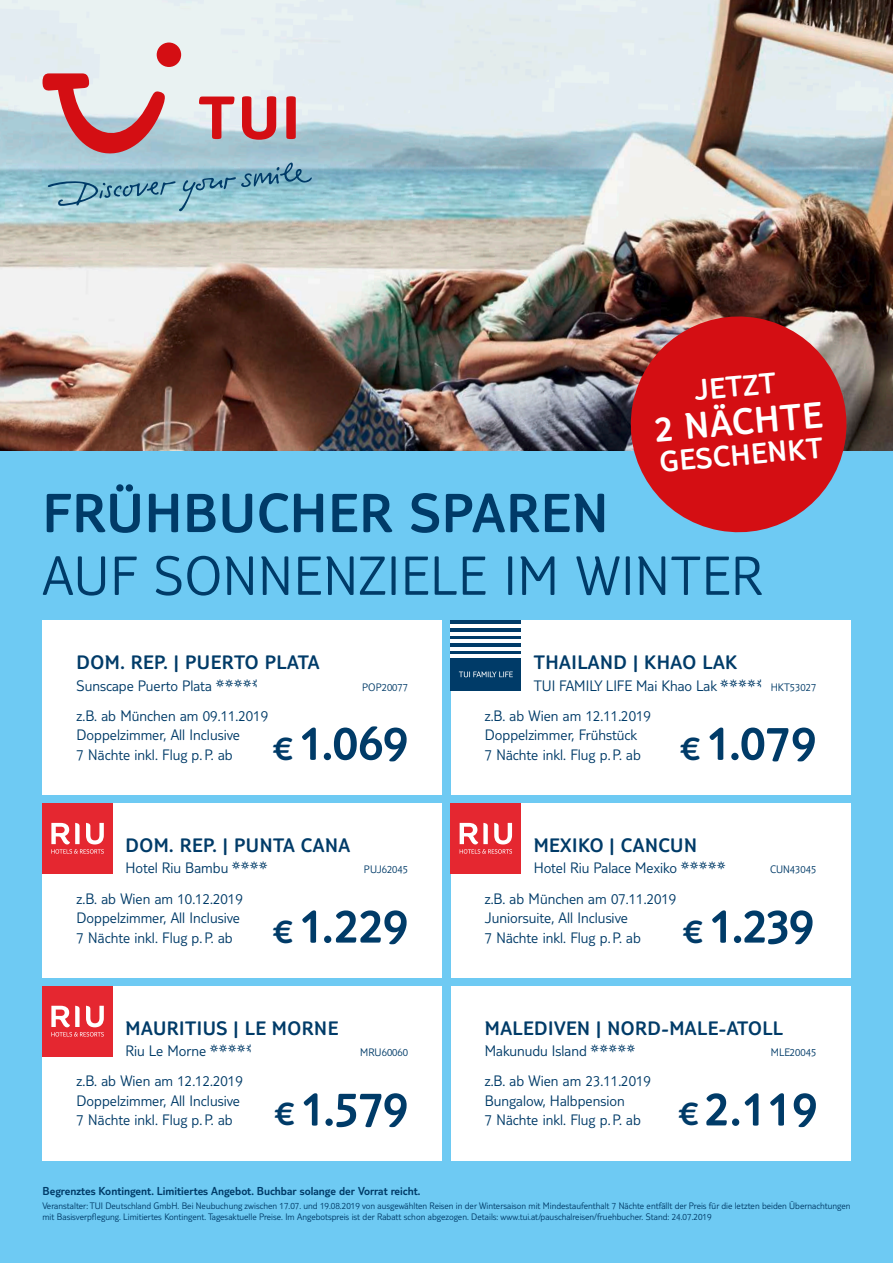
<style>
.page{position:relative;width:893px;height:1263px;background:#fff}
.page>*{position:absolute;margin:0;border:0;box-sizing:border-box;transform-origin:0 0}
.t1{font:300 57px "TUI Type";letter-spacing:.015em;color:#003b68}
.t2{font:300 57px "TUI Type";letter-spacing:.015em;color:#003b68}
.t3{font:300 51px "TUI Type";letter-spacing:-.01em;color:#003b68}
.t4{font:300 38.25px "TUI Type";color:#fff}
.t5{font:300 30.3px "TUI Type";color:#fff}
.t6{font:300 20.25px "TUI Type";letter-spacing:.025em;color:#003b68}
.t7{font:300 15.75px/19.5px "TUI Type";color:#003b68}
.t8{font:300 12px "TUI Type";color:#003b68}
.t9{font:300 11.25px "TUI Type";color:#003b68}
.t10{font:300 9.75px/11.7px "TUI Type";color:#003b68}
.s1{font-size:35.7px}
</style>
<div class="page">
<img style="left:0;top:0;width:893px;height:451px">
<div style="left:0;top:451px;width:893px;height:812px;background:#6ecaf3"></div>
<div style="left:157px;top:43px;width:24px;height:24px;background:#d40e13;border-radius:50%"></div>
<svg style="left:43px;top:73px;width:269px;height:138px;background:#b4b4bd"></svg>
<div style="left:451px;top:620px;width:399px;height:175px;background:#fff"></div>
<div style="left:43px;top:620px;width:399px;height:175px;background:#fff"></div>
<div style="left:43px;top:803px;width:399px;height:174px;background:#fff"></div>
<div style="left:451px;top:803px;width:399px;height:174px;background:#fff"></div>
<div style="left:43px;top:986px;width:399px;height:174px;background:#fff"></div>
<div style="left:451px;top:986px;width:399px;height:174px;background:#fff"></div>
<div style="left:451px;top:620px;width:70px;height:70px;background:#003b68"></div>
<hr style="left:451px;top:632px;width:70px;height:3px;background:#fff">
<hr style="left:451px;top:624px;width:70px;height:4px;background:#fff">
<hr style="left:451px;top:654px;width:70px;height:4px;background:#fff">
<hr style="left:451px;top:647px;width:70px;height:4px;background:#fff">
<hr style="left:451px;top:639px;width:70px;height:4px;background:#fff">
<svg style="left:459px;top:671px;width:54px;height:6px"></svg>
<div style="left:43px;top:803px;width:70px;height:70px;background:#e52730"></div>
<svg style="left:51px;top:823px;width:53px;height:31px"></svg>
<div style="left:43px;top:986px;width:70px;height:70px;background:#e52730"></div>
<svg style="left:51px;top:1005px;width:53px;height:31px"></svg>
<div style="left:451px;top:803px;width:70px;height:70px;background:#e52730"></div>
<svg style="left:460px;top:823px;width:52px;height:31px"></svg>
<svg style="left:622px;top:307px;width:233px;height:226px;background:#b8373e"></svg>
<h3 class="t5" style="left:693px;top:373px;width:83px;rotate:-5deg">JETZT</h3>
<h3 class="t4" style="left:653px;top:407px;width:170px;rotate:-5deg">2 NÄCHTE</h3>
<h3 class="t5" style="left:658px;top:445px;width:165px;rotate:-5deg">GESCHENKT</h3>
<h1 class="t2" style="left:43px;top:480px;width:567px">FRÜHBUCHER SPAREN</h1>
<h1 class="t1" style="left:43px;top:544px;width:722px">AUF SONNENZIELE IM WINTER</h1>
<p class="t6" style="left:77px;top:651px;width:245px">DOM. REP. | PUERTO PLATA</p>
<p class="t7" style="left:77px;top:675px;width:137px">Sunscape Puerto Plata</p>
<p class="t9" style="left:362px;top:680px;width:47px">POP20077</p>
<p class="t7" style="left:77px;top:705px;width:193px">z.B. ab München am 09.11.2019<br>Doppelzimmer, All Inclusive<br>7 Nächte inkl. Flug p.P. ab</p>
<h2 class="t3" style="left:273px;top:713px;width:137px"><span class="s1">€</span> 1.069</h2>
<p class="t6" style="left:125px;top:833px;width:226px">DOM. REP. | PUNTA CANA</p>
<p class="t7" style="left:125px;top:858px;width:144px">Hotel Riu Bambu ✔</p>
<p class="t9" style="left:364px;top:863px;width:46px">PUJ62045</p>
<p class="t7" style="left:77px;top:888px;width:168px">z.B. ab Wien am 10.12.2019<br>Doppelzimmer, All Inclusive<br>7 Nächte inkl. Flug p.P. ab</p>
<h2 class="t3" style="left:273px;top:896px;width:137px"><span class="s1">€</span> 1.229</h2>
<p class="t6" style="left:125px;top:1016px;width:214px">MAURITIUS | LE MORNE</p>
<p class="t7" style="left:125px;top:1041px;width:82px">Riu Le Morne</p>
<p class="t9" style="left:360px;top:1046px;width:49px">MRU60060</p>
<p class="t7" style="left:77px;top:1071px;width:168px">z.B. ab Wien am 12.12.2019<br>Doppelzimmer, All Inclusive<br>7 Nächte inkl. Flug p.P. ab</p>
<h2 class="t3" style="left:274px;top:1079px;width:135px"><span class="s1">€</span> 1.579</h2>
<p class="t6" style="left:534px;top:651px;width:205px">THAILAND | KHAO LAK</p>
<p class="t7" style="left:534px;top:675px;width:185px">TUI FAMILY LIFE Mai Khao Lak</p>
<p class="t9" style="left:771px;top:680px;width:47px">HKT53027</p>
<p class="t7" style="left:485px;top:705px;width:168px">z.B. ab Wien am 12.11.2019<br>Doppelzimmer, Frühstück<br>7 Nächte inkl. Flug p.P. ab</p>
<h2 class="t3" style="left:680px;top:713px;width:138px"><span class="s1">€</span> 1.079</h2>
<p class="t6" style="left:534px;top:833px;width:165px">MEXIKO | CANCUN</p>
<p class="t7" style="left:534px;top:858px;width:145px">Hotel Riu Palace Mexiko</p>
<p class="t9" style="left:770px;top:863px;width:48px">CUN43045</p>
<p class="t7" style="left:485px;top:888px;width:193px">z.B. ab München am 07.11.2019<br>Juniorsuite, All Inclusive<br>7 Nächte inkl. Flug p.P. ab</p>
<h2 class="t3" style="left:683px;top:896px;width:133px"><span class="s1">€</span> 1.239</h2>
<p class="t6" style="left:485px;top:1016px;width:300px">MALEDIVEN | NORD-MALE-ATOLL</p>
<p class="t7" style="left:485px;top:1041px;width:104px">Makunudu Island</p>
<p class="t9" style="left:771px;top:1046px;width:47px">MLE20045</p>
<p class="t7" style="left:485px;top:1071px;width:168px">z.B. ab Wien am 23.11.2019<br>Bungalow, Halbpension<br>7 Nächte inkl. Flug p.P. ab</p>
<h2 class="t3" style="left:679px;top:1079px;width:140px"><span class="s1">€</span> 2.119</h2>
<p class="t8" style="left:43px;top:1184px;width:379px">Begrenztes Kontingent. Limitiertes Angebot. Buchbar solange der Vorrat reicht.</p>
<p class="t10" style="left:43px;top:1199px;width:809px">Veranstalter: TUI Deutschland GmbH. Bei Neubuchung zwischen 17.07. und 19.08.2019 von ausgewählten Reisen in der Wintersaison mit Mindestaufenthalt 7 Nächte entfällt der Preis für die letzten beiden Übernachtungen mit Basisverpflegung. Limitiertes Kontingent. Tagesaktuelle Preise. Im Angebotspreis ist der Rabatt schon abgezogen. Details: www.tui.at/pauschalreisen/fruehbucher. Stand: 24.07.2019</p>
</div>
